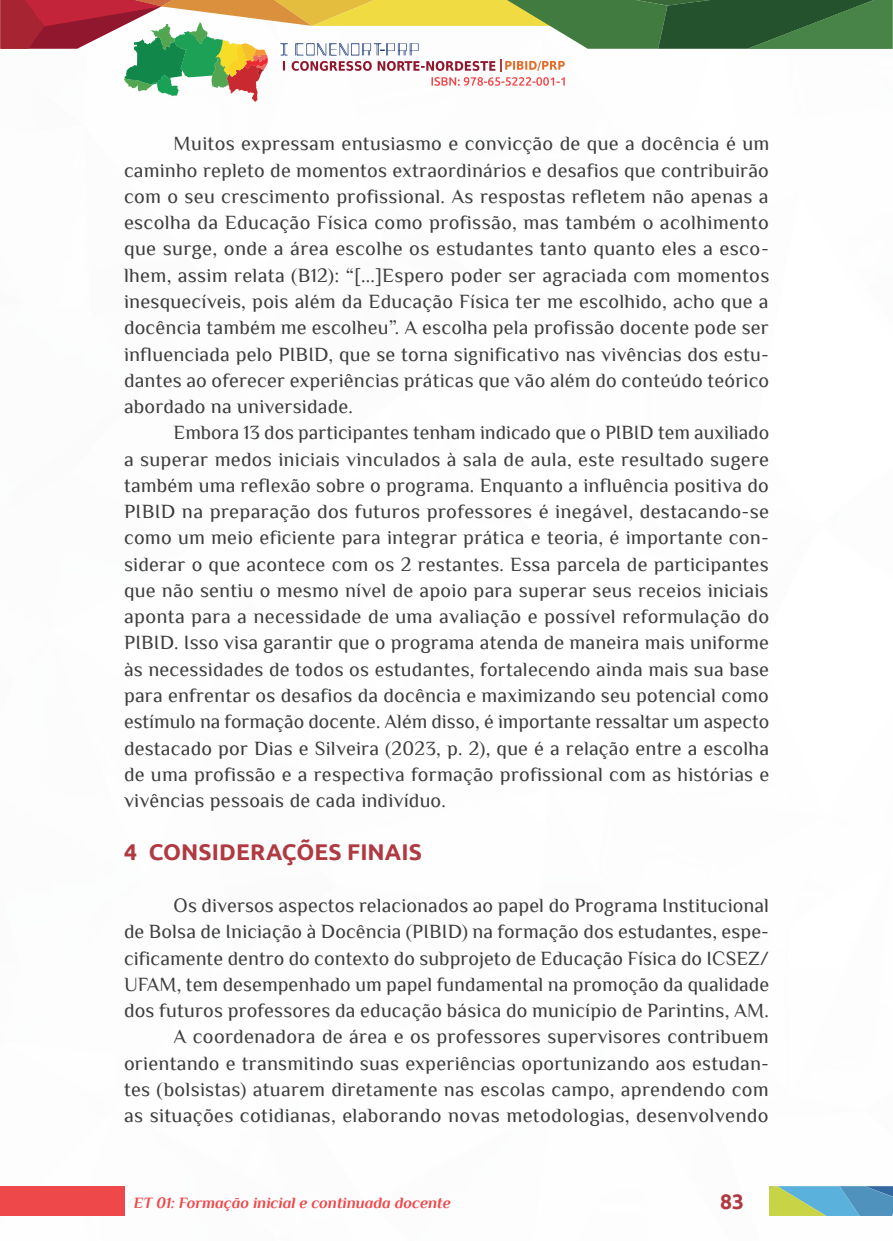
<style>
.page{position:relative;width:893px;height:1241px;background:#fff}
.page>*{position:absolute;margin:0;border:0;box-sizing:border-box;transform-origin:0 0}
._8_SUBTÍTULO_1{font:700 22.75px "Ubuntu";letter-spacing:.005em;color:#af3a41}
.t1{font:700 21px "Ubuntu";color:#af3a41}
._6_CORPO{font:20.12px/26.2px "Philosopher";letter-spacing:.01em;color:#3e3e3f;text-align:justify}
.t2{font:italic 700 15.75px "Philosopher";color:#ef484b}
</style>
<div class="page">
<div style="left:0;top:1185px;width:124px;height:30px;background:#ef484b"></div>
<svg style="left:0;top:0;width:892px;height:102px"></svg>
<svg style="left:769px;top:1186px;width:124px;height:29px;background:#72aea9"></svg>
<p class="_6_CORPO" style="left:124px;top:131px;width:647px;text-indent:50px">Muitos expressam entusiasmo e convicção de que a docência é um caminho repleto de momentos extraordinários e desafios que contribuirão com o seu crescimento profissional. As respostas refletem não apenas a escolha da Educação Física como profissão, mas também o acolhimento que surge, onde a área escolhe os estudantes tanto quanto eles a esco&shy;lhem, assim relata (B12): “[...]Espero poder ser agraciada com momentos inesquecíveis, pois além da Educação Física ter me escolhido, acho que a docência também me escolheu”. A escolha pela profissão docente pode ser influenciada pelo PIBID, que se torna significativo nas vivências dos estu&shy;dantes ao oferecer experiências práticas que vão além do conteúdo teórico abordado na universidade.</p>
<p class="_6_CORPO" style="left:124px;top:419px;width:647px;text-indent:50px">Embora 13 dos participantes tenham indicado que o PIBID tem auxiliado a superar medos iniciais vinculados à sala de aula, este resultado sugere também uma reflexão sobre o programa. Enquanto a influência positiva do PIBID na preparação dos futuros professores é inegável, destacando-se como um meio eficiente para integrar prática e teoria, é importante con&shy;siderar o que acontece com os 2 restantes. Essa parcela de participantes que não sentiu o mesmo nível de apoio para superar seus receios iniciais aponta para a necessidade de uma avaliação e possível reformulação do PIBID. Isso visa garantir que o programa atenda de maneira mais uniforme às necessidades de todos os estudantes, fortalecendo ainda mais sua base para enfrentar os desafios da docência e maximizando seu potencial como estímulo na formação docente. Além disso, é importante ressaltar um aspecto destacado por Dias e Silveira (2023, p. 2), que é a relação entre a escolha de uma profissão e a respectiva formação profissional com as histórias e vivências pessoais de cada indivíduo.</p>
<p class="_8_SUBTÍTULO_1" style="left:124px;top:837px;width:299px">4 CONSIDERAÇÕES FINAIS</p>
<p class="_6_CORPO" style="left:124px;top:892px;width:647px;text-indent:50px">Os diversos aspectos relacionados ao papel do Programa Institucional de Bolsa de Iniciação à Docência (PIBID) na formação dos estudantes, espe&shy;cificamente dentro do contexto do subprojeto de Educação Física do ICSEZ/ UFAM, tem desempenhado um papel fundamental na promoção da qualidade dos futuros professores da educação básica do município de Parintins, AM.</p>
<p class="_6_CORPO" style="left:124px;top:1023px;width:646px;text-indent:50px">A coordenadora de área e os professores supervisores contribuem orientando e transmitindo suas experiências oportunizando aos estudan&shy;tes (bolsistas) atuarem diretamente nas escolas campo, aprendendo com as situações cotidianas, elaborando novas metodologias, desenvolvendo</p>
<p class="t2" style="left:134px;top:1193px;width:318px">ET 01: Formação inicial e continuada docente</p>
<p class="t1" style="left:720px;top:1188px;width:25px">83</p>
</div>
